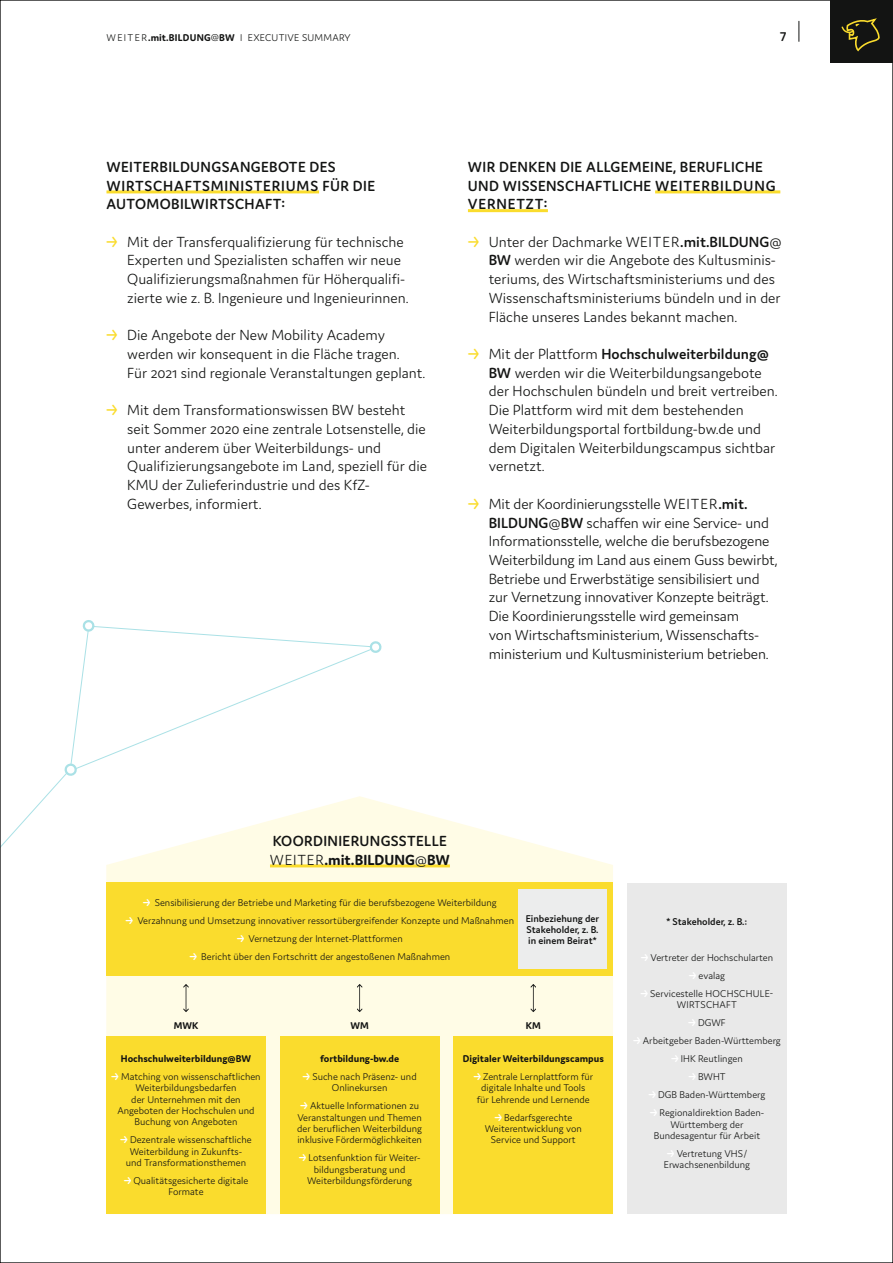
<style>
.page{position:relative;width:893px;height:1263px;background:#fff}
.page>*{position:absolute;margin:0;border:0;box-sizing:border-box;transform-origin:0 0}
.t1{font:300 15.6px/18.8px "Domus";color:#131413}
.t2{font:600 15.6px/18.8px "Domus";letter-spacing:.025em;color:#131413}
.t3{font:600 13.5px "Domus";color:#131413}
.t4{font:300 10.5px/11.4px "Domus";color:#131413;text-align:center}
.t5{font:700 10.5px "Domus";color:#131413}
.t6{font:600 10.5px/11.4px "Domus";color:#131413;text-align:justify}
.t7{font:300 10.5px "Domus";letter-spacing:.025em;color:#131413}
.t8{font:300 10.5px/11.4px "Domus";letter-spacing:.02em;color:#131413;text-align:center}
.s1{font-weight:700}
.s2{font-weight:600;color:#fadc2d}
.s3{font-weight:600}
.s4{font-weight:300}
.s5{font-weight:700;color:#fff}
</style>
<div class="page">
<div style="left:627px;top:883px;width:160px;height:331px;background:#e9e9e9"></div>
<svg style="left:71px;top:626px;width:296px;height:142px"></svg>
<svg style="left:2px;top:761px;width:77px;height:85px"></svg>
<svg style="left:80px;top:620px;width:17px;height:13px"></svg>
<svg style="left:367px;top:641px;width:15px;height:12px"></svg>
<svg style="left:106px;top:796px;width:507px;height:418px;fill:#fffce6"></svg>
<div style="left:106px;top:883px;width:507px;height:93px;background:#fadc2d"></div>
<hr style="left:270px;top:864px;width:180px;height:3px;background:#fadc2d">
<hr style="left:106px;top:190px;width:213px;height:3px;background:#fadc2d">
<hr style="left:655px;top:190px;width:125px;height:3px;background:#fadc2d">
<hr style="left:468px;top:209px;width:80px;height:3px;background:#fadc2d">
<div style="left:106px;top:1036px;width:160px;height:178px;background:#fadc2d"></div>
<div style="left:280px;top:1036px;width:159px;height:178px;background:#fadc2d"></div>
<div style="left:454px;top:1036px;width:159px;height:178px;background:#fadc2d"></div>
<svg style="left:183px;top:984px;width:6px;height:28px"></svg>
<svg style="left:357px;top:984px;width:5px;height:28px"></svg>
<svg style="left:531px;top:984px;width:5px;height:28px"></svg>
<div style="left:518px;top:890px;width:89px;height:79px;background:#eceded"></div>
<svg style="left:798px;top:21px;width:1px;height:20px"></svg>
<div style="left:830px;top:0;width:63px;height:63px;background:#131413"></div>
<svg style="left:841px;top:18px;width:39px;height:34px"></svg>
<p class="t7" style="left:106px;top:32px;width:246px">WEITER<span class="s1">.mit.BILDUNG</span>@<span class="s1">BW</span> I EXECUTIVE SUMMARY</p>
<p class="t3" style="left:780px;top:29px;width:8px">7</p>
<p class="t2" style="left:106px;top:157px;width:270px">WEITERBILDUNGSANGEBOTE DES<br>WIRTSCHAFTSMINISTERIUMS FÜR DIE<br>AUTOMOBILWIRTSCHAFT:</p>
<p class="t1" style="left:127px;top:232px;width:283px;text-indent:-21px"><span class="s2">→</span> Mit der Transferqualifizierung für technische Experten und Spezialisten schaffen wir neue Qualifizierungsmaßnahmen für Höherqualifi&shy;zierte wie z. B. Ingenieure und Ingenieurinnen.</p>
<p class="t1" style="left:127px;top:326px;width:300px;text-indent:-21px"><span class="s2">→</span> Die Angebote der New Mobility Academy werden wir konsequent in die Fläche tragen.<br>Für 2021 sind regionale Veranstaltungen geplant.</p>
<p class="t1" style="left:127px;top:401px;width:301px;text-indent:-21px"><span class="s2">→</span> Mit dem Transformationswissen BW besteht seit Sommer 2020 eine zentrale Lotsenstelle, die unter anderem über Weiterbildungs- und Qualifizierungsangebote im Land, speziell für die KMU der Zulieferindustrie und des KfZ-Gewerbes, informiert.</p>
<p class="t2" style="left:468px;top:157px;width:309px">WIR DENKEN DIE ALLGEMEINE, BERUFLICHE<br>UND WISSENSCHAFTLICHE WEITERBILDUNG<br>VERNETZT:</p>
<p class="t1" style="left:489px;top:232px;width:294px;text-indent:-21px"><span class="s2">→</span> Unter der Dachmarke WEITER<span class="s3">.mit.BILDUNG</span>@ <span class="s3">BW</span> werden wir die Angebote des Kultusminis&shy;teriums, des Wirtschaftsministeriums und des Wissenschaftsministeriums bündeln und in der Fläche unseres Landes bekannt machen.</p>
<p class="t1" style="left:489px;top:344px;width:291px;text-indent:-21px"><span class="s2">→</span> Mit der Plattform <span class="s3">Hochschulweiterbildung@ BW</span> werden wir die Weiterbildungsangebote der Hochschulen bündeln und breit vertreiben.<br>Die Plattform wird mit dem bestehenden Weiterbildungsportal fortbildung-bw.de und dem Digitalen Weiterbildungscampus sichtbar vernetzt.</p>
<p class="t1" style="left:489px;top:494px;width:290px;text-indent:-21px"><span class="s2">→</span> Mit der Koordinierungsstelle WEITER<span class="s3">.mit.<br>BILDUNG</span>@<span class="s3">BW</span> schaffen wir eine Service- und Informationsstelle, welche die berufsbezogene Weiterbildung im Land aus einem Guss bewirbt, Betriebe und Erwerbstätige sensibilisiert und zur Vernetzung innovativer Konzepte beiträgt.<br>Die Koordinierungsstelle wird gemeinsam<br>von Wirtschaftsministerium, Wissenschafts&shy;ministerium und Kultusministerium betrieben.</p>
<p class="t2" style="left:270px;top:831px;width:181px">KOORDINIERUNGSSTELLE<br><span class="s4">WEITER</span><span class="s1">.mit.BILDUNG</span><span class="s4">@</span><span class="s1">BW</span></p>
<p class="t4" style="left:143px;top:897px;width:355px"><span class="s5">→</span> Sensibilisierung der Betriebe und Marketing für die berufsbezogene Weiterbildung</p>
<p class="t4" style="left:126px;top:915px;width:390px"><span class="s5">→</span> Verzahnung und Umsetzung innovativer ressortübergreifender Konzepte und Maßnahmen</p>
<p class="t4" style="left:237px;top:933px;width:168px"><span class="s5">→</span> Vernetzung der Internet-Plattformen</p>
<p class="t4" style="left:189px;top:951px;width:262px"><span class="s5">→</span> Bericht über den Fortschritt der angestoßenen Maßnahmen</p>
<p class="t6" style="left:526px;top:912px;width:75px">Einbeziehung der Stakeholder, z. B. in einem Beirat*</p>
<p class="t5" style="left:174px;top:1019px;width:26px">MWK</p>
<p class="t5" style="left:351px;top:1019px;width:20px">WM</p>
<p class="t5" style="left:526px;top:1019px;width:16px">KM</p>
<p class="t5" style="left:121px;top:1053px;width:132px">Hochschulweiterbildung@BW</p>
<p class="t4" style="left:111px;top:1071px;width:151px"><span class="s5">→</span> Matching von wissenschaftlichen<br>Weiterbildungsbedarfen<br>der Unternehmen mit den<br>Angeboten der Hochschulen und<br>Buchung von Angeboten</p>
<p class="t4" style="left:120px;top:1134px;width:133px"><span class="s5">→</span> Dezentrale wissenschaftliche<br>Weiterbildung in Zukunfts-<br>und Transformationsthemen</p>
<p class="t4" style="left:124px;top:1175px;width:126px"><span class="s5">→</span> Qualitätsgesicherte digitale<br>Formate</p>
<p class="t5" style="left:320px;top:1053px;width:81px">fortbildung-bw.de</p>
<p class="t4" style="left:303px;top:1071px;width:116px"><span class="s5">→</span> Suche nach Präsenz- und<br>Onlinekursen</p>
<p class="t4" style="left:297px;top:1100px;width:127px;text-align:left"><span class="s5">→</span> Aktuelle Informationen zu<br>Veranstaltungen und Themen der beruflichen Weiterbildung inklusive Fördermöglichkeiten</p>
<p class="t4" style="left:299px;top:1152px;width:123px"><span class="s5">→</span> Lotsenfunktion für Weiter&shy;bildungsberatung und<br>Weiterbildungsförderung</p>
<p class="t5" style="left:463px;top:1053px;width:143px">Digitaler Weiterbildungscampus</p>
<p class="t4" style="left:473px;top:1071px;width:121px"><span class="s5">→</span> Zentrale Lernplattform für digitale Inhalte und Tools<br>für Lehrende und Lernende</p>
<p class="t4" style="left:485px;top:1111px;width:99px"><span class="s5">→</span> Bedarfsgerechte<br>Weiterentwicklung von<br>Service und Support</p>
<p class="t6" style="left:666px;top:916px;width:82px">* Stakeholder, z. B.:</p>
<p class="t4" style="left:641px;top:952px;width:134px"><span class="s5">→</span> Vertreter der Hochschularten</p>
<p class="t4" style="left:689px;top:970px;width:38px"><span class="s5">→</span> evalag</p>
<p class="t8" style="left:640px;top:988px;width:134px"><span class="s5">→</span> Servicestelle HOCHSCHULE-<br>WIRTSCHAFT</p>
<p class="t4" style="left:688px;top:1017px;width:39px"><span class="s5">→</span> DGWF</p>
<p class="t4" style="left:633px;top:1035px;width:149px"><span class="s5">→</span> Arbeitgeber Baden-Württemberg</p>
<p class="t4" style="left:671px;top:1053px;width:73px"><span class="s5">→</span> IHK Reutlingen</p>
<p class="t4" style="left:688px;top:1071px;width:39px"><span class="s5">→</span> BWHT</p>
<p class="t4" style="left:648px;top:1089px;width:119px"><span class="s5">→</span> DGB Baden-Württemberg</p>
<p class="t4" style="left:650px;top:1107px;width:116px"><span class="s5">→</span> Regionaldirektion Baden-<br>Württemberg der<br>Bundesagentur für Arbeit</p>
<p class="t4" style="left:664px;top:1148px;width:88px;text-align:left"><span class="s5">→</span> Vertretung VHS/<br>Erwachsenenbildung</p>
</div>
